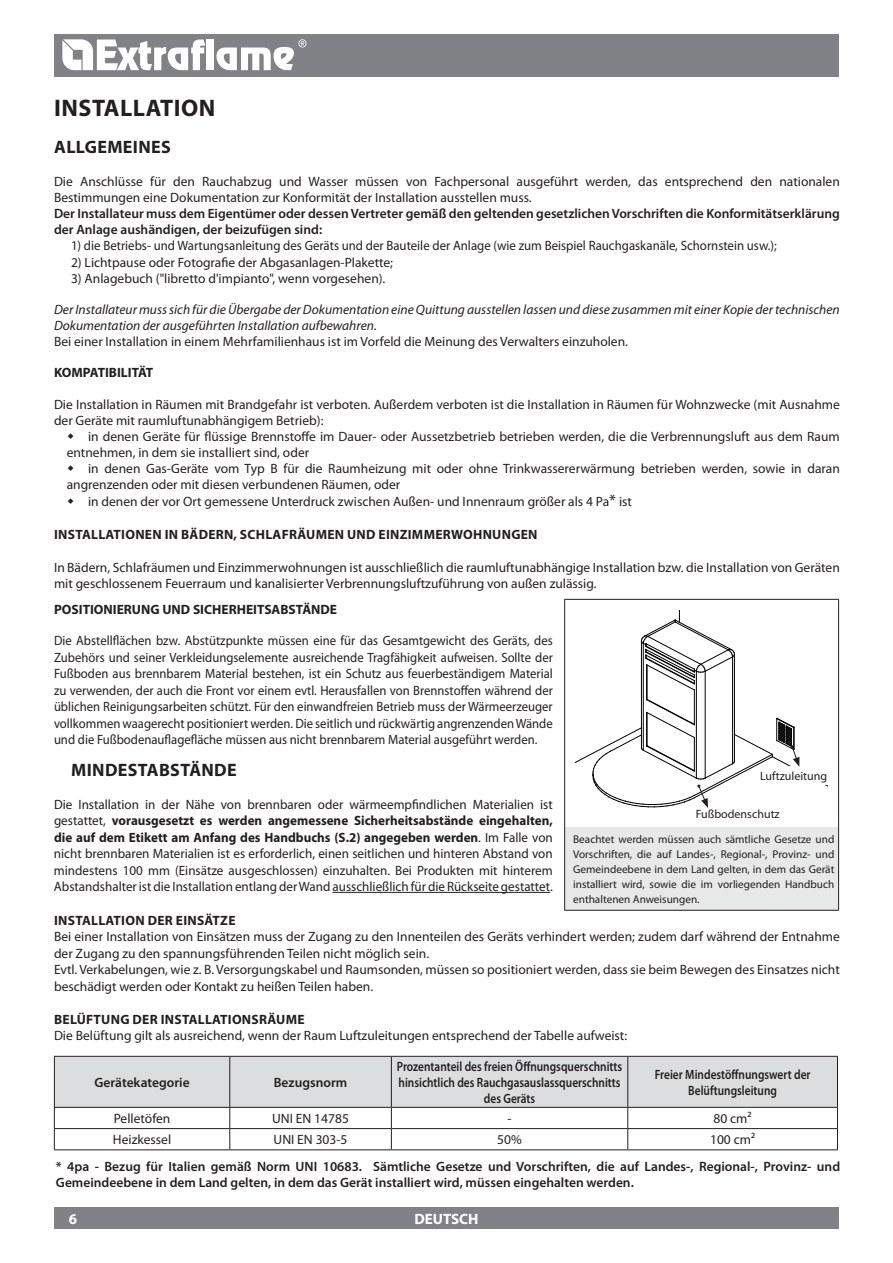
<style>
.page{position:relative;width:893px;height:1263px;background:#fff}
.page>*{position:absolute;margin:0;border:0;box-sizing:border-box;transform-origin:0 0}
.t1{font:700 24px "Myriad Pro";color:#231f20}
.t2{font:700 18px "Myriad Pro";letter-spacing:.02em;color:#231f20}
.t3{font:700 15px "Myriad Pro";color:#fff}
.t4{font:13.5px/16.5px "Myriad Pro";color:#231f20}
.t5{font:13.5px/16.5px "Myriad Pro";color:#231f20;text-align:justify;scale:.94 1}
.t6{font:600 13.5px/15.8px "Myriad Pro";color:#231f20}
.t7{font:italic 13.5px/15.8px "Myriad Pro";color:#231f20}
.t8{font:700 13.5px "Myriad Pro";letter-spacing:.02em;color:#231f20}
.t9{font:600 13.5px/15.8px "Myriad Pro";color:#231f20;text-align:center;scale:.84 1}
.t10{font:13.5px "Myriad Pro";color:#231f20;scale:.95 1}
.t11{font:700 13.5px "Myriad Pro";color:#231f20}
.t12{font:12px "Myriad Pro";color:#231f20}
.t13{font:11.25px/15px "Myriad Pro";color:#231f20;text-align:justify}
.s1{font-size:16.5px}
.s2{font-weight:700}
</style>
<div class="page">
<div style="left:54px;top:34px;width:785px;height:43px;background:#808285"></div>
<div style="left:54px;top:1208px;width:785px;height:21px;background:#808285"></div>
<svg style="left:62px;top:39px;width:143px;height:31px"></svg>
<div style="left:207px;top:40px;width:7px;height:30px;background:#fff"></div>
<svg style="left:216px;top:39px;width:90px;height:31px"></svg>
<svg style="left:54px;top:1056px;width:784px;height:93px"></svg>
<hr style="left:54px;top:1149px;width:176px;height:1px;background:#231f20">
<hr style="left:230px;top:1149px;width:161px;height:1px;background:#231f20">
<hr style="left:391px;top:1149px;width:237px;height:1px;background:#231f20">
<hr style="left:628px;top:1149px;width:210px;height:1px;background:#231f20">
<div style="left:565px;top:827px;width:274px;height:83px;background:#e7e8e8"></div>
<hr style="left:564px;top:599px;width:275px;height:1px;background:#231f20">
<hr style="left:564px;top:600px;width:1px;height:227px;background:#231f20">
<hr style="left:838px;top:600px;width:1px;height:227px;background:#231f20">
<hr style="left:564px;top:827px;width:1px;height:83px;background:#231f20">
<hr style="left:838px;top:827px;width:1px;height:83px;background:#231f20">
<hr style="left:564px;top:910px;width:275px;height:1px;background:#231f20">
<hr style="left:646px;top:665px;width:1px;height:35px;background:#000">
<hr style="left:641px;top:641px;width:1px;height:107px;background:#000">
<hr style="left:732px;top:657px;width:1px;height:107px;background:#000">
<hr style="left:647px;top:665px;width:1px;height:34px;background:#000">
<hr style="left:694px;top:690px;width:1px;height:35px;background:#000">
<hr style="left:705px;top:671px;width:1px;height:107px;background:#000">
<hr style="left:643px;top:643px;width:1px;height:107px;background:#000">
<hr style="left:734px;top:654px;width:1px;height:107px;background:#000">
<hr style="left:696px;top:671px;width:1px;height:107px;background:#000">
<svg style="left:640px;top:610px;width:95px;height:80px"></svg>
<svg style="left:576px;top:699px;width:252px;height:109px"></svg>
<hr style="left:333px;top:892px;width:217px;height:1px;background:#231f20">
<h1 class="t1" style="left:54px;top:92px;width:23px">INSTALLAT</h1>
<h1 class="t1" style="left:174px;top:92px;width:25px">ION</h1>
<h2 class="t2" style="left:54px;top:135px;width:118px">Allgemeines</h2>
<p class="t4" style="left:54px;top:173px;width:787px">Die Anschlüsse für den Rauchabzug und Wasser müssen von Fachpersonal ausgeführt werden, das entsprechend den nationalen<br>Bestimmungen eine Dokumentation zur Konformität der Installation ausstellen muss.</p>
<p class="t6" style="left:54px;top:205px;width:787px;line-height:16.2px">Der Installateur muss dem Eigentümer oder dessen Vertreter gemäß den geltenden gesetzlichen Vorschriften die Konformitätserklärung der Anlage aushändigen, der beizufügen sind:</p>
<p class="t10" style="left:71px;top:237px;width:744px">1) die Betriebs- und Wartungsanleitung des Geräts und der Bauteile der Anlage (wie zum Beispiel Rauchgaskanäle, Schornstein usw.);</p>
<p class="t4" style="left:71px;top:254px;width:324px">2) Lichtpause oder Fotografie der Abgasanlagen-Plakette;</p>
<p class="t4" style="left:71px;top:270px;width:316px">3) Anlagebuch ("libretto d'impianto", wenn vorgesehen).</p>
<p class="t7" style="left:54px;top:302px;width:787px">Der Installateur muss sich für die Übergabe der Dokumentation eine Quittung ausstellen lassen und diese zusammen mit einer Kopie der technischen<br>Dokumentation der ausgeführten Installation aufbewahren.</p>
<p class="t4" style="left:54px;top:333px;width:575px">Bei einer Installation in einem Mehrfamilienhaus ist im Vorfeld die Meinung des Verwalters einzuholen.</p>
<p class="t11" style="left:54px;top:364px;width:86px">KOMPATIBILITÄT</p>
<p class="t4" style="left:54px;top:396px;width:787px;line-height:15.8px">Die Installation in Räumen mit Brandgefahr ist verboten. Außerdem verboten ist die Installation in Räumen für Wohnzwecke (mit Ausnahme der Geräte mit raumluftunabhängigem Betrieb):</p>
<p class="t4" style="left:67px;top:428px;width:774px;text-indent:21px">in denen Geräte für flüssige Brennstoffe im Dauer- oder Aussetzbetrieb betrieben werden, die die Verbrennungsluft aus dem Raum entnehmen, in dem sie installiert sind, oder</p>
<p class="t4" style="left:88px;top:460px;width:753px">in denen Gas-Geräte vom Typ B für die Raumheizung mit oder ohne Trinkwassererwärmung betrieben werden, sowie in daran</p>
<p class="t4" style="left:67px;top:476px;width:335px">angrenzenden oder mit diesen verbundenen Räumen, oder</p>
<p class="t4" style="left:88px;top:493px;width:545px">in denen der vor Ort gemessene Unterdruck zwischen Außen- und Innenraum größer als 4 Pa<span class="s1">*</span> ist</p>
<p class="t8" style="left:54px;top:525px;width:485px">Installationen in Bädern, Schlafräumen und Ei nzimmerwohnungen</p>
<p class="t4" style="left:54px;top:559px;width:787px">In Bädern, Schlafräumen und Einzimmerwohnungen ist ausschließlich die raumluftunabhängige Installation bzw. die Installation von Geräten mit geschlossenem Feuerraum und kanalisierter Verbrennungsluftzuführung von außen zulässig.</p>
<p class="t8" style="left:54px;top:600px;width:72px">POSITION IERUNG</p>
<p class="t8" style="left:162px;top:600px;width:10px">UND</p>
<p class="t8" style="left:193px;top:600px;width:21px">SICHERHE</p>
<p class="t8" style="left:253px;top:600px;width:45px">ITSABSTÄNDE</p>
<p class="t5" style="left:54px;top:632px;width:532px">Die Abstellflächen bzw. Abstützpunkte müssen eine für das Gesamtgewicht des Geräts, des Zubehörs und seiner Verkleidungselemente ausreichende Tragfähigkeit aufweisen. Sollte der Fußboden aus brennbarem Material bestehen, ist ein Schutz aus feuerbeständigem Material zu verwenden, der auch die Front vor einem evtl. Herausfallen von Brennstoffen während der üblichen Reinigungsarbeiten schützt. Für den einwandfreien Betrieb muss der Wärmeerzeuger vollkommen waagerecht positioniert werden. Die seitlich und rückwärtig angrenzenden Wände und die Fußbodenauflagefläche müssen aus nicht brennbarem Material ausgeführt werden.</p>
<h2 class="t2" style="left:159px;top:758px;width:24px">BSTÄNDE</h2>
<p class="t4" style="left:54px;top:795px;width:500px;text-align:justify">Die Installation in der Nähe von brennbaren oder wärmeempfindlichen Materialien ist gestattet, <span class="s2">vorausgesetzt es werden angemessene Sicherheitsabstände eingehalten, die auf dem Etikett am Anfang des Handbuchs (S.2) angegeben werden</span>. Im Falle von nicht brennbaren Materialien ist es erforderlich, einen seitlichen und hinteren Abstand von mindestens 100 mm (Einsätze ausgeschlossen) einzuhalten. Bei Produkten mit hinterem Abstandshalter ist die Installation entlang der Wand ausschließlich für die Rückseite gestattet.</p>
<h2 class="t2" style="left:71px;top:758px;width:33px">MINDESTA</h2>
<p class="t12" style="left:760px;top:769px;width:69px">Luftzuleitung</p>
<p class="t12" style="left:696px;top:806px;width:85px">Fußbodenschutz</p>
<p class="t13" style="left:573px;top:831px;width:263px">Beachtet werden müssen auch sämtliche Gesetze und Vorschriften, die auf Landes-, Regional-, Provinz- und Gemeindeebene in dem Land gelten, in dem das Gerät installiert wird, sowie die im vorliegenden Handbuch enthaltenen Anweisungen.</p>
<p class="t8" style="left:54px;top:911px;width:183px">Installation der Ei nsätze</p>
<p class="t4" style="left:54px;top:928px;width:787px">Bei einer Installation von Einsätzen muss der Zugang zu den Innenteilen des Geräts verhindert werden; zudem darf während der Entnahme der Zugang zu den spannungsführenden Teilen nicht möglich sein.<br>Evtl. Verkabelungen, wie z. B. Versorgungskabel und Raumsonden, müssen so positioniert werden, dass sie beim Bewegen des Einsatzes nicht beschädigt werden oder Kontakt zu heißen Teilen haben.</p>
<p class="t8" style="left:54px;top:1010px;width:252px">Belüftung der Installationsräume</p>
<p class="t4" style="left:54px;top:1027px;width:575px">Die Belüftung gilt als ausreichend, wenn der Raum Luftzuleitungen entsprechend der Tabelle aufweist:</p>
<p class="t6" style="left:95px;top:1074px;width:97px">Gerätekategorie</p>
<p class="t6" style="left:274px;top:1074px;width:75px">Bezugsnorm</p>
<p class="t9" style="left:397px;top:1058px;width:270px">Prozentanteil des freien Öffnungsquerschnitts hinsichtlich des Rauchgasauslassquerschnitts des Geräts</p>
<p class="t9" style="left:655px;top:1066px;width:187px">Freier Mindestöffnungswert der<br>Belüftungsleitung</p>
<p class="t4" style="left:114px;top:1110px;width:58px">Pelletöfen</p>
<p class="t4" style="left:272px;top:1110px;width:78px">UNI EN 14785</p>
<p class="t4" style="left:507px;top:1110px;width:6px">-</p>
<p class="t4" style="left:713px;top:1110px;width:40px">80 cm²</p>
<p class="t4" style="left:113px;top:1131px;width:60px">Heizkessel</p>
<p class="t4" style="left:274px;top:1131px;width:75px">UNI EN 303-5</p>
<p class="t4" style="left:497px;top:1131px;width:26px">50%</p>
<p class="t4" style="left:710px;top:1131px;width:47px">100 cm²</p>
<p class="t6" style="left:56px;top:1158px;width:786px">* 4pa - Bezug für Italien gemäß Norm UNI 10683. Sämtliche Gesetze und Vorschriften, die auf Landes-, Regional-, Provinz- und<br>Gemeindeebene in dem Land gelten, in dem das Gerät installiert wird, müssen eingehalten werden.</p>
<p class="t3" style="left:69px;top:1209px;width:10px">6</p>
<p class="t3" style="left:414px;top:1209px;width:66px">DEUTSCH</p>
</div>
